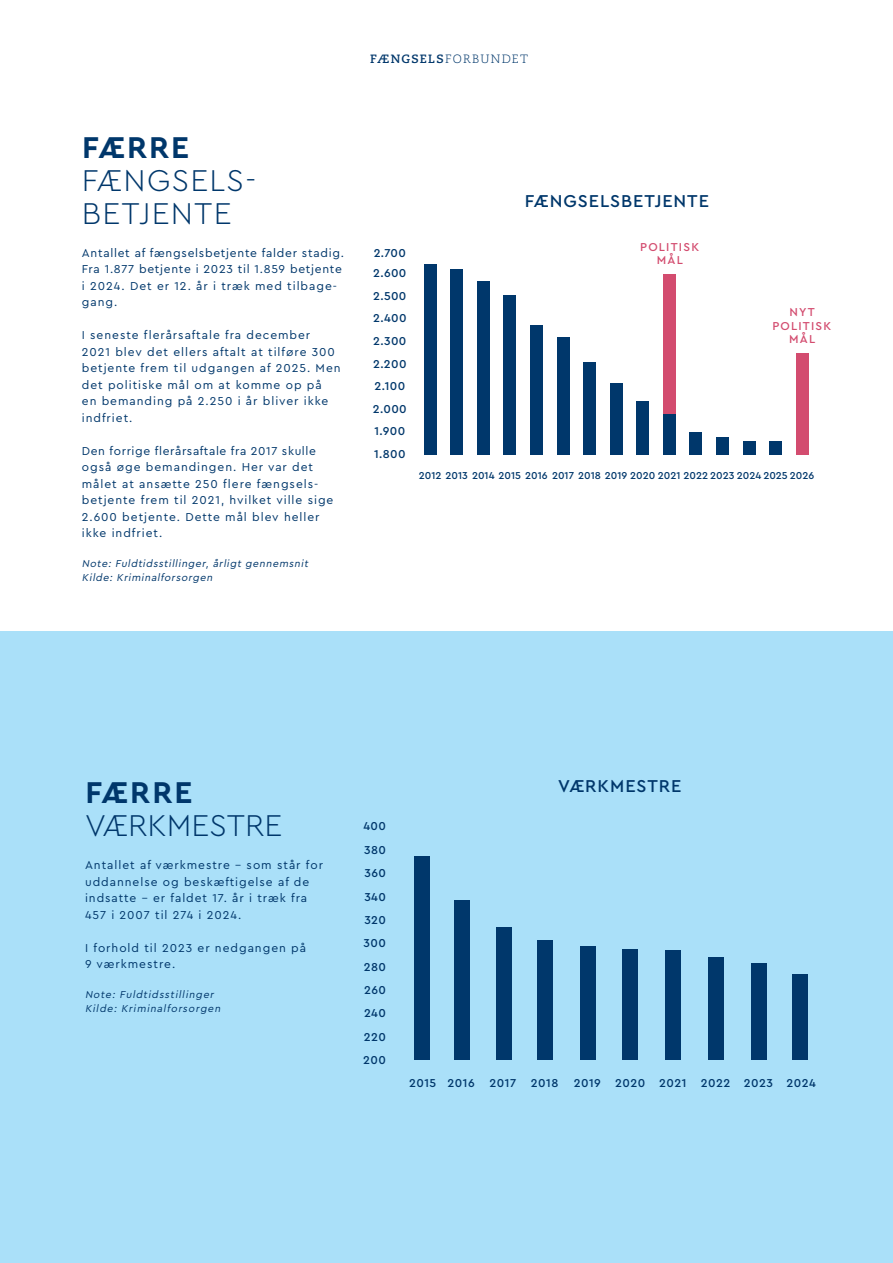
<style>
.page{position:relative;width:893px;height:1263px;background:#fff}
.page>*{position:absolute;margin:0;border:0;box-sizing:border-box;transform-origin:0 0}
.Overskrift_venstrestillet{font:300 31.5px "Cera Pro";letter-spacing:.04em;color:#00376b}
.Overskrift_venstrestillet-2{font:700 31.5px "Cera PRO";letter-spacing:.06em;color:#00376b}
.Overskrift_venstrestillet-3{font:300 31.5px "Cera Pro";color:#00376b}
.Brødteks{font:500 18px "Cera PRO";letter-spacing:.05em;color:#00376b}
.Brødteks-2{font:12px/16.5px "Cera PRO";letter-spacing:.08em;color:#00376b}
.Brødteks-3{font:12px/16.5px "Cera PRO";letter-spacing:.06em;color:#00376b}
.Billedetekst___note{font:500 12px "Cera PRO";letter-spacing:.03em;color:#00376b}
.Figur_kategori{font:500 12px "Cera PRO";letter-spacing:.04em;color:#00376b}
.Brødteks-4{font:500 12px "Cera PRO";letter-spacing:.1em;color:#d34c6f}
.t1{font:300 12px "Caecilia LT Pro 45";letter-spacing:.1em;color:#00376b}
.Billedetekst___note-2{font:italic 10.5px "Cera PRO";color:#00376b}
.Billedetekst___note-3{font:500 10.5px "Cera PRO";color:#00376b}
.s1{font-family:"Caecilia LT Pro 75";font-weight:700}
</style>
<div class="page">
<div style="left:0;top:631px;width:893px;height:632px;background:#aae0f9"></div>
<div style="left:424px;top:264px;width:13px;height:191px;background:#00376b"></div>
<div style="left:636px;top:401px;width:13px;height:54px;background:#00376b"></div>
<div style="left:743px;top:441px;width:12px;height:14px;background:#00376b"></div>
<div style="left:769px;top:441px;width:13px;height:14px;background:#00376b"></div>
<div style="left:796px;top:353px;width:12px;height:102px;background:#d34c6f"></div>
<div style="left:663px;top:274px;width:13px;height:181px;background:#d34c6f"></div>
<div style="left:716px;top:437px;width:13px;height:18px;background:#00376b"></div>
<div style="left:689px;top:432px;width:13px;height:23px;background:#00376b"></div>
<div style="left:663px;top:414px;width:13px;height:41px;background:#00376b"></div>
<div style="left:610px;top:383px;width:12px;height:72px;background:#00376b"></div>
<div style="left:583px;top:362px;width:13px;height:93px;background:#00376b"></div>
<div style="left:557px;top:337px;width:12px;height:118px;background:#00376b"></div>
<div style="left:530px;top:325px;width:13px;height:130px;background:#00376b"></div>
<div style="left:503px;top:295px;width:13px;height:160px;background:#00376b"></div>
<div style="left:477px;top:282px;width:13px;height:173px;background:#00376b"></div>
<div style="left:450px;top:270px;width:13px;height:185px;background:#00376b"></div>
<div style="left:414px;top:856px;width:15px;height:203px;background:#00376b"></div>
<div style="left:793px;top:974px;width:15px;height:85px;background:#00376b"></div>
<div style="left:751px;top:963px;width:15px;height:96px;background:#00376b"></div>
<div style="left:708px;top:957px;width:16px;height:102px;background:#00376b"></div>
<div style="left:665px;top:950px;width:15px;height:109px;background:#00376b"></div>
<div style="left:623px;top:949px;width:15px;height:110px;background:#00376b"></div>
<div style="left:580px;top:946px;width:15px;height:113px;background:#00376b"></div>
<div style="left:538px;top:940px;width:15px;height:119px;background:#00376b"></div>
<div style="left:496px;top:927px;width:15px;height:132px;background:#00376b"></div>
<div style="left:454px;top:900px;width:16px;height:159px;background:#00376b"></div>
<p class="t1" style="left:370px;top:52px;width:159px"><span class="s1">FÆNGSELS</span>FORBUNDET</p>
<p class="Overskrift_venstrestillet-2" style="left:82px;top:126px;width:109px">FÆRRE</p>
<p class="Overskrift_venstrestillet" style="left:82px;top:159px;width:176px">FÆNGSELS-</p>
<p class="Overskrift_venstrestillet" style="left:82px;top:192px;width:151px">BETJENTE</p>
<p class="Brødteks-3" style="left:82px;top:244px;width:264px">Antallet af fængselsbetjente falder stadig.<br>Fra 1.877 betjente i 2023 til 1.859 betjente i 2024. Det er 12. år i træk med tilbage&shy;gang.</p>
<p class="Brødteks-2" style="left:82px;top:326px;width:260px">I seneste flerårsaftale fra december 2021 blev det ellers aftalt at tilføre 300 betjente frem til udgangen af 2025. Men det politiske mål om at komme op på<br>en bemanding på 2.250 i år bliver ikke indfriet.</p>
<p class="Brødteks-2" style="left:82px;top:442px;width:253px">Den forrige flerårsaftale fra 2017 skulle også øge bemandingen. Her var det målet at ansætte 250 flere fængsels&shy;betjente frem til 2021, hvilket ville sige 2.600 betjente. Dette mål blev heller ikke indfriet.</p>
<p class="Billedetekst___note-2" style="left:82px;top:557px;width:230px">Note: Fuldtidsstillinger, årligt gennemsnit</p>
<p class="Billedetekst___note-2" style="left:82px;top:570px;width:134px">Kilde: Kriminalforsorgen</p>
<p class="Brødteks" style="left:525px;top:189px;width:185px">FÆNGSELSBETJENTE</p>
<p class="Billedetekst___note" style="left:374px;top:245px;width:34px">2.700</p>
<p class="Billedetekst___note" style="left:373px;top:288px;width:35px">2.500</p>
<p class="Billedetekst___note" style="left:373px;top:310px;width:35px">2.400</p>
<p class="Billedetekst___note" style="left:373px;top:333px;width:35px">2.300</p>
<p class="Billedetekst___note" style="left:373px;top:355px;width:35px">2.200</p>
<p class="Billedetekst___note" style="left:375px;top:378px;width:32px">2.100</p>
<p class="Billedetekst___note" style="left:373px;top:401px;width:35px">2.000</p>
<p class="Billedetekst___note" style="left:374px;top:423px;width:32px">1.900</p>
<p class="Billedetekst___note" style="left:374px;top:446px;width:33px">1.800</p>
<p class="Billedetekst___note" style="left:373px;top:265px;width:35px">2.600</p>
<p class="Brødteks-4" style="left:640px;top:239px;width:60px">POLITISK</p>
<p class="Brødteks-4" style="left:657px;top:252px;width:28px">MÅL</p>
<p class="Brødteks-4" style="left:789px;top:304px;width:27px">NYT</p>
<p class="Brødteks-4" style="left:772px;top:318px;width:60px">POLITISK</p>
<p class="Brødteks-4" style="left:789px;top:331px;width:28px">MÅL</p>
<p class="Billedetekst___note-3" style="left:419px;top:468px;width:397px">2012 2013 2014 2015 2016 2017 2018 2019 2020 2021 2022 2023 2024 2025 2026</p>
<p class="Overskrift_venstrestillet-2" style="left:85px;top:772px;width:109px">FÆRRE</p>
<p class="Overskrift_venstrestillet-3" style="left:85px;top:805px;width:199px">VÆRKMESTRE</p>
<p class="Brødteks-2" style="left:85px;top:856px;width:240px">Antallet af værkmestre – som står for uddannelse og beskæftigelse af de indsatte – er faldet 17. år i træk fra<br>457 i 2007 til 274 i 2024.</p>
<p class="Brødteks-2" style="left:85px;top:939px;width:223px">I forhold til 2023 er nedgangen på</p>
<p class="Brødteks-2" style="left:85px;top:955px;width:92px">9 værkmestre.</p>
<p class="Billedetekst___note-2" style="left:85px;top:988px;width:132px">Note: Fuldtidsstillinger</p>
<p class="Billedetekst___note-2" style="left:85px;top:1001px;width:139px">Kilde: Kriminalforsorgen</p>
<p class="Billedetekst___note" style="left:363px;top:818px;width:24px">400</p>
<p class="Billedetekst___note" style="left:364px;top:842px;width:23px">380</p>
<p class="Billedetekst___note" style="left:364px;top:865px;width:23px">360</p>
<p class="Billedetekst___note" style="left:364px;top:888px;width:23px">340</p>
<p class="Billedetekst___note" style="left:364px;top:912px;width:23px">320</p>
<p class="Billedetekst___note" style="left:364px;top:935px;width:24px">300</p>
<p class="Billedetekst___note" style="left:364px;top:959px;width:24px">280</p>
<p class="Billedetekst___note" style="left:364px;top:982px;width:23px">260</p>
<p class="Billedetekst___note" style="left:364px;top:1005px;width:23px">240</p>
<p class="Billedetekst___note" style="left:364px;top:1029px;width:23px">220</p>
<p class="Billedetekst___note" style="left:363px;top:1052px;width:24px">200</p>
<p class="Brødteks" style="left:558px;top:773px;width:125px">VÆRKMESTRE</p>
<p class="Figur_kategori" style="left:409px;top:1075px;width:29px">2015</p>
<p class="Figur_kategori" style="left:448px;top:1075px;width:29px">2016</p>
<p class="Figur_kategori" style="left:490px;top:1075px;width:28px">2017</p>
<p class="Figur_kategori" style="left:531px;top:1075px;width:29px">2018</p>
<p class="Figur_kategori" style="left:574px;top:1075px;width:29px">2019</p>
<p class="Figur_kategori" style="left:615px;top:1075px;width:32px">2020</p>
<p class="Figur_kategori" style="left:659px;top:1075px;width:29px">2021</p>
<p class="Figur_kategori" style="left:701px;top:1075px;width:31px">2022</p>
<p class="Figur_kategori" style="left:744px;top:1075px;width:31px">2023</p>
<p class="Figur_kategori" style="left:786px;top:1075px;width:31px">2024</p>
</div>
